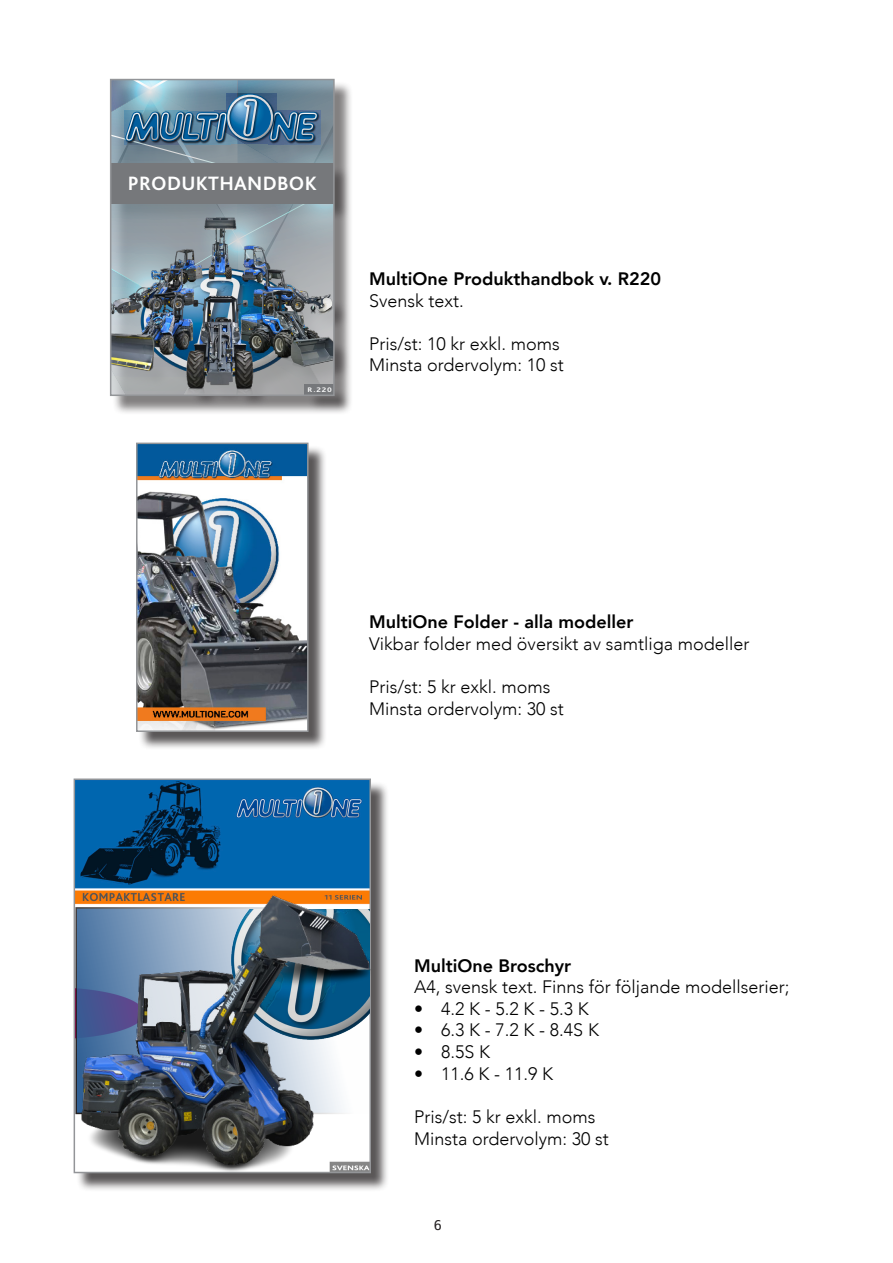
<style>
.page{position:relative;width:893px;height:1263px;background:#fff}
.page>*{position:absolute;margin:0;border:0;box-sizing:border-box;transform-origin:0 0}
.t1{font:700 20.25px "Bliss Pro";letter-spacing:.015em;color:#fff}
.t2{font:300 18px "Avenir";color:#000}
.t3{font:800 18px "Avenir";color:#000}
.t4{font:13.5px "Hack";color:#231f20}
.t5{font:700 6.9px "Bliss Pro";color:#fff;scale:1.21 1}
</style>
<div class="page">
<div style="left:112px;top:81px;width:242px;height:334px;background:#231f20;opacity:.75"></div>
<svg style="left:113px;top:82px;width:219px;height:129px;background:#6c8494"></svg>
<img style="left:113px;top:211px;width:219px;height:182px">
<div style="left:110px;top:79px;width:225px;height:317px;border:2px solid #939598"></div>
<div style="left:76px;top:781px;width:314px;height:411px;background:#231f20;opacity:.75"></div>
<img style="left:77px;top:781px;width:291px;height:77px">
<img style="left:73px;top:858px;width:315px;height:331px">
<div style="left:138px;top:445px;width:189px;height:305px;background:#231f20;opacity:.75"></div>
<img style="left:139px;top:446px;width:167px;height:283px">
<div style="left:136px;top:443px;width:173px;height:289px;border:2px solid #939598"></div>
<p class="t1" style="left:128px;top:171px;width:191px">PRODUKTHANDBOK</p>
<p class="t5" style="left:308px;top:386px;width:22px">R.220</p>
<p class="t3" style="left:369px;top:265px;width:294px">MultiOne Produkthandbok v. R220</p>
<p class="t2" style="left:369px;top:290px;width:96px">Svensk text.</p>
<p class="t2" style="left:369px;top:333px;width:192px">Pris/st: 10 kr exkl. moms</p>
<p class="t2" style="left:369px;top:355px;width:196px">Minsta ordervolym: 10 st</p>
<p class="t3" style="left:369px;top:608px;width:266px">MultiOne Folder - alla modeller</p>
<p class="t2" style="left:369px;top:633px;width:382px">Vikbar folder med översikt av samtliga modeller</p>
<p class="t2" style="left:369px;top:676px;width:183px">Pris/st: 5 kr exkl. moms</p>
<p class="t2" style="left:369px;top:698px;width:196px">Minsta ordervolym: 30 st</p>
<p class="t3" style="left:414px;top:951px;width:159px">MultiOne Broschyr</p>
<p class="t2" style="left:414px;top:976px;width:377px">A4, svensk text. Finns för följande modellserier;</p>
<p class="t2" style="left:414px;top:998px;width:176px">• 4.2 K - 5.2 K - 5.3 K</p>
<p class="t2" style="left:414px;top:1020px;width:186px">• 6.3 K - 7.2 K - 8.4S K</p>
<p class="t2" style="left:414px;top:1041px;width:78px">• 8.5S K</p>
<p class="t2" style="left:414px;top:1063px;width:141px">• 11.6 K - 11.9 K</p>
<p class="t2" style="left:414px;top:1106px;width:183px">Pris/st: 5 kr exkl. moms</p>
<p class="t2" style="left:414px;top:1128px;width:196px">Minsta ordervolym: 30 st</p>
<p class="t4" style="left:434px;top:1216px;width:10px">6</p>
</div>
